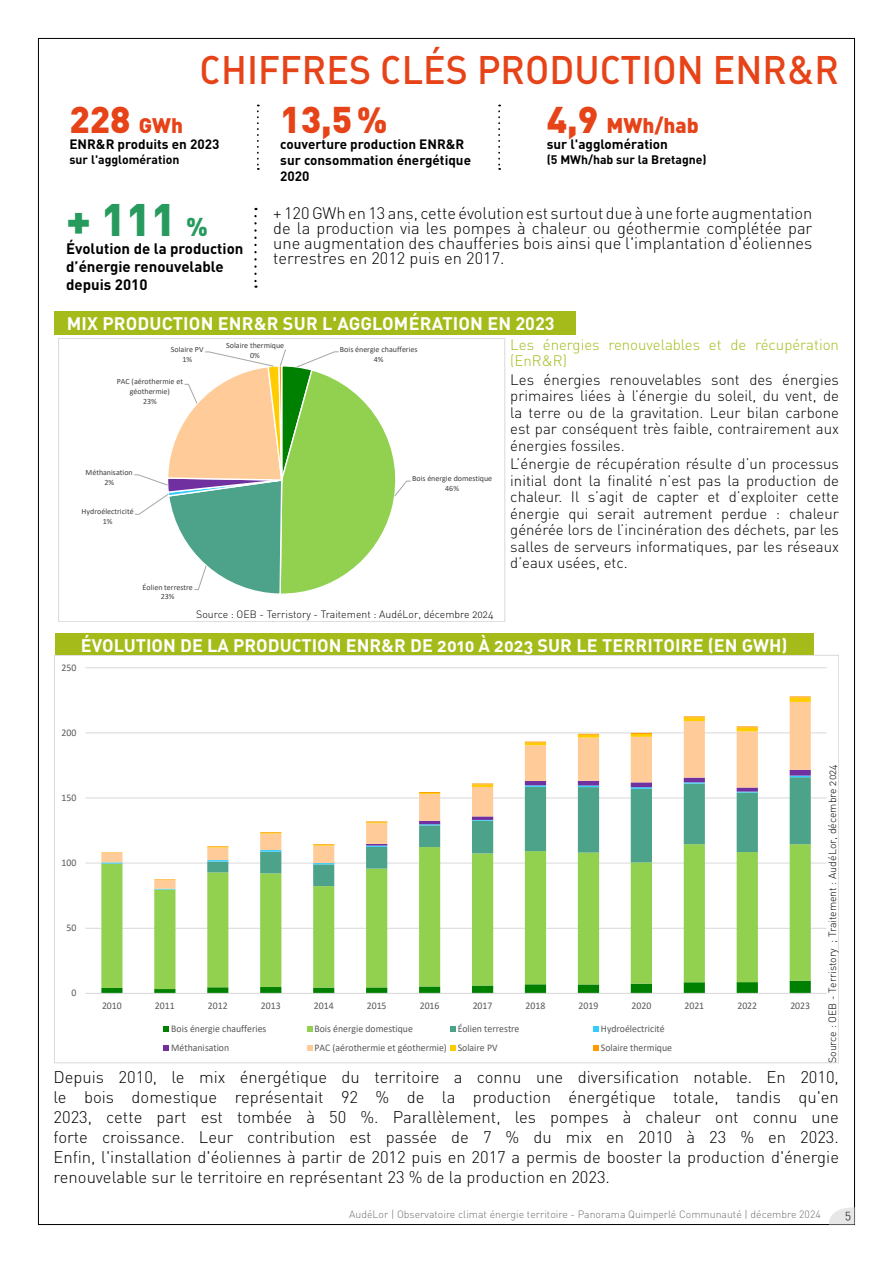
<style>
.page{position:relative;width:893px;height:1263px;background:#fff}
.page>*{position:absolute;margin:0;border:0;box-sizing:border-box;transform-origin:0 0}
.t1{font:900 45px "DIN Pro";color:#279b5e}
.t2{font:39.3px "DIN Medium Alternate";color:#e64318;scale:.95 1}
.t3{font:900 36.75px "DIN Pro";color:#e64318}
.t4{font:900 21px "DIN Pro";color:#e64318}
.t5{font:18px "DIN Bold Alternate";color:#fff}
.t6{font:700 18px "DIN Pro";letter-spacing:.01em;color:#fff}
.t7{font:300 16.65px/20px "DIN Pro";color:#000;text-align:justify}
.t8{font:300 16.5px/15px "DIN Pro";color:#000;text-align:justify}
.t9{font:300 15px/16.5px "DIN Pro";color:#000;text-align:justify}
.t10{font:700 15px/18px "DIN Pro";color:#000}
.t11{font:300 15px/16.5px "DIN Pro";color:#a5bb1a}
.t12{font:700 13.5px/16.2px "DIN Pro";color:#000}
.t13{font:700 12.3px "DIN Pro";color:#000}
.t14{font:12px "DIN Light Alternate";color:#000}
.t15{font:10.5px "DIN Light Alternate";color:#000}
.t16{font:300 10.5px "DIN Pro";color:#706f6f}
.t17{font:10.2px "Calibri";color:#595959;scale:.96 1}
.t18{font:7.95px/9.8px "Calibri";color:#404040;text-align:center}
.s1{font-size:20.85px}
.s2{font-size:25.5px}
.s3{font-size:36px}
.s4{font-size:36.75px}
.s5{font-family:"DIN Pro";font-weight:700}
</style>
<div class="page">
<svg style="left:829px;top:1207px;width:25px;height:17px"></svg>
<hr style="left:85px;top:928px;width:742px;height:1px;background:#d9d9d9">
<hr style="left:85px;top:863px;width:742px;height:1px;background:#d9d9d9">
<hr style="left:85px;top:797px;width:742px;height:1px;background:#d9d9d9">
<hr style="left:85px;top:732px;width:742px;height:1px;background:#d9d9d9">
<hr style="left:85px;top:667px;width:742px;height:1px;background:#d9d9d9">
<svg style="left:101px;top:989px;width:710px;height:4px"></svg>
<svg style="left:101px;top:889px;width:710px;height:100px"></svg>
<svg style="left:154px;top:889px;width:21px;height:1px"></svg>
<svg style="left:101px;top:702px;width:710px;height:187px"></svg>
<hr style="left:525px;top:742px;width:21px;height:3px;background:#fc0">
<hr style="left:578px;top:735px;width:21px;height:3px;background:#fc0">
<hr style="left:631px;top:734px;width:21px;height:3px;background:#fc0">
<svg style="left:737px;top:727px;width:21px;height:4px"></svg>
<svg style="left:684px;top:717px;width:21px;height:4px"></svg>
<div style="left:790px;top:697px;width:21px;height:5px;background:#fc0"></div>
<svg style="left:154px;top:879px;width:21px;height:2px"></svg>
<svg style="left:101px;top:852px;width:21px;height:2px"></svg>
<svg style="left:207px;top:846px;width:21px;height:2px"></svg>
<svg style="left:313px;top:844px;width:21px;height:2px"></svg>
<svg style="left:260px;top:832px;width:21px;height:2px"></svg>
<svg style="left:366px;top:770px;width:445px;height:75px"></svg>
<svg style="left:525px;top:741px;width:21px;height:1px"></svg>
<svg style="left:578px;top:734px;width:21px;height:1px"></svg>
<svg style="left:631px;top:733px;width:21px;height:1px"></svg>
<svg style="left:737px;top:726px;width:21px;height:1px"></svg>
<svg style="left:684px;top:716px;width:21px;height:1px"></svg>
<svg style="left:790px;top:696px;width:21px;height:1px"></svg>
<hr style="left:85px;top:993px;width:742px;height:1px;background:#d9d9d9">
<svg style="left:164px;top:1026px;width:5px;height:6px"></svg>
<svg style="left:307px;top:1026px;width:5px;height:6px"></svg>
<svg style="left:450px;top:1026px;width:5px;height:6px"></svg>
<svg style="left:593px;top:1026px;width:6px;height:6px"></svg>
<svg style="left:164px;top:1045px;width:5px;height:6px"></svg>
<svg style="left:307px;top:1045px;width:5px;height:6px"></svg>
<svg style="left:450px;top:1045px;width:5px;height:6px"></svg>
<svg style="left:593px;top:1045px;width:6px;height:6px"></svg>
<div style="left:54px;top:312px;width:521px;height:23px;background:#a5bb1a"></div>
<svg style="left:254px;top:216px;width:3px;height:72px"></svg>
<div style="left:55px;top:634px;width:759px;height:21px;background:#a5bb1a"></div>
<svg style="left:257px;top:105px;width:2px;height:65px"></svg>
<svg style="left:498px;top:105px;width:2px;height:65px"></svg>
<svg style="left:134px;top:349px;width:277px;height:245px"></svg>
<div style="left:58px;top:338px;width:447px;height:284px;border:1px solid #d9d9d9"></div>
<h2 class="t2" style="left:200px;top:45px;width:675px">CHIFFRES CLÉS PRODUCTION ENR&amp;R</h2>
<h3 class="t3" style="left:69px;top:94px;width:115px">228 <span class="s1">GWh</span></h3>
<p class="t12" style="left:69px;top:135px;width:151px">ENR&amp;R produits en 2023</p>
<p class="t13" style="left:69px;top:151px;width:112px">sur l'agglomération</p>
<h1 class="t1" style="left:66px;top:189px;width:143px">+ 111 <span class="s2">%</span></h1>
<p class="t10" style="left:66px;top:239px;width:179px">Évolution de la production d’énergie renouvelable depuis 2010</p>
<h3 class="t3" style="left:280px;top:94px;width:109px">13,5<span class="s3">%</span></h3>
<p class="t12" style="left:280px;top:135px;width:192px">couverture production ENR&amp;R sur consommation énergétique<br>2020</p>
<h3 class="t4" style="left:547px;top:111px;width:153px"><span class="s4">4,9</span> MWh/hab</h3>
<p class="t12" style="left:547px;top:135px;width:123px">sur l'agglomération</p>
<p class="t13" style="left:547px;top:151px;width:161px">(5 MWh/hab sur la Bretagne)</p>
<p class="t8" style="left:273px;top:205px;width:541px">+ 120 GWh en 13 ans, cette évolution est surtout due à une forte augmentation de la production via les pompes à chaleur ou géothermie complétée par une augmentation des chaufferies bois ainsi que l'implantation d'éoliennes terrestres en 2012 puis en 2017.</p>
<p class="t6" style="left:67px;top:311px;width:489px">MIX PRODUCTION ENR&amp;R SUR L'AGGLOMÉRATION EN 2023</p>
<p class="t18" style="left:171px;top:344px;width:34px">Solaire PV<br>1%</p>
<p class="t18" style="left:226px;top:340px;width:59px">Solaire thermique<br>0%</p>
<p class="t18" style="left:117px;top:377px;width:68px">PAC (aérothermie et géothermie)<br>23%</p>
<p class="t18" style="left:86px;top:467px;width:49px">Méthanisation<br>2%</p>
<p class="t18" style="left:82px;top:506px;width:54px">Hydroélectricité<br>1%</p>
<p class="t18" style="left:143px;top:582px;width:52px">Éolien terrestre<br>23%</p>
<p class="t18" style="left:340px;top:344px;width:79px">Bois énergie chaufferies<br>4%</p>
<p class="t18" style="left:412px;top:473px;width:82px">Bois énergie domestique<br>46%</p>
<p class="t15" style="left:196px;top:607px;width:299px">Source : OEB - Terristory - Traitement : AudéLor, décembre 2024</p>
<p class="t11" style="left:510px;top:335px;width:330px">Les énergies renouvelables et de récupération (EnR&amp;R)</p>
<p class="t9" style="left:510px;top:370px;width:330px">Les énergies renouvelables sont des énergies primaires liées à l’énergie du soleil, du vent, de la terre ou de la gravitation. Leur bilan carbone est par conséquent très faible, contrairement aux énergies fossiles.</p>
<p class="t9" style="left:510px;top:455px;width:330px">L’énergie de récupération résulte d’un processus initial dont la finalité n’est pas la production de chaleur. Il s’agit de capter et d’exploiter cette énergie qui serait autrement perdue : chaleur générée lors de l’incinération des déchets, par les salles de serveurs informatiques, par les réseaux d’eaux usées, etc.</p>
<p class="t5" style="left:81px;top:633px;width:708px">ÉVOLUTION DE LA PRODUCTION ENR&amp;R DE 2010 À 2023 SUR <span class="s5">LE TERRITOIRE</span> (EN GWH)</p>
<p class="t17" style="left:62px;top:660px;width:17px">250</p>
<p class="t17" style="left:62px;top:725px;width:17px">200</p>
<p class="t17" style="left:62px;top:790px;width:17px">150</p>
<p class="t17" style="left:62px;top:855px;width:17px">100</p>
<p class="t17" style="left:66px;top:921px;width:12px">50</p>
<p class="t17" style="left:71px;top:986px;width:7px">0</p>
<p class="t17" style="left:102px;top:999px;width:22px">2010</p>
<p class="t17" style="left:155px;top:999px;width:22px">2011</p>
<p class="t17" style="left:208px;top:999px;width:22px">2012</p>
<p class="t17" style="left:261px;top:999px;width:22px">2013</p>
<p class="t17" style="left:314px;top:999px;width:22px">2014</p>
<p class="t17" style="left:367px;top:999px;width:22px">2015</p>
<p class="t17" style="left:420px;top:999px;width:22px">2016</p>
<p class="t17" style="left:473px;top:999px;width:22px">2017</p>
<p class="t17" style="left:526px;top:999px;width:22px">2018</p>
<p class="t17" style="left:579px;top:999px;width:22px">2019</p>
<p class="t17" style="left:631px;top:999px;width:22px">2020</p>
<p class="t17" style="left:684px;top:999px;width:22px">2021</p>
<p class="t17" style="left:737px;top:999px;width:22px">2022</p>
<p class="t17" style="left:790px;top:999px;width:22px">2023</p>
<p class="t17" style="left:171px;top:1021px;width:101px">Bois énergie chaufferies</p>
<p class="t17" style="left:314px;top:1021px;width:104px">Bois énergie domestique</p>
<p class="t17" style="left:458px;top:1021px;width:66px">Éolien terrestre</p>
<p class="t17" style="left:601px;top:1021px;width:68px">Hydroélectricité</p>
<p class="t17" style="left:171px;top:1040px;width:62px">Méthanisation</p>
<p class="t17" style="left:314px;top:1040px;width:192px">PAC (aérothermie et géothermie) Solaire PV</p>
<p class="t17" style="left:601px;top:1040px;width:76px">Solaire thermique</p>
<p class="t15" style="left:826px;top:1063px;width:300px;rotate:-90deg">Source : OEB - Terristory ; Traitement : AudéLor, décembre 2024</p>
<p class="t7" style="left:54px;top:1066px;width:787px">Depuis 2010, le mix énergétique du territoire a connu une diversification notable. En 2010, le bois domestique représentait 92 % de la production énergétique totale, tandis qu'en 2023, cette part est tombée à 50 %. Parallèlement, les pompes à chaleur ont connu une forte croissance. Leur contribution est passée de 7 % du mix en 2010 à 23 % en 2023.<br>Enfin, l'installation d'éoliennes à partir de 2012 puis en 2017 a permis de booster la production d'énergie renouvelable sur le territoire en représentant 23 % de la production en 2023.</p>
<p class="t16" style="left:349px;top:1207px;width:473px">AudéLor | Observatoire climat énergie territoire - Panorama Quimperlé Communauté | décembre 2024</p>
<p class="t14" style="left:845px;top:1208px;width:8px">5</p>
</div>
